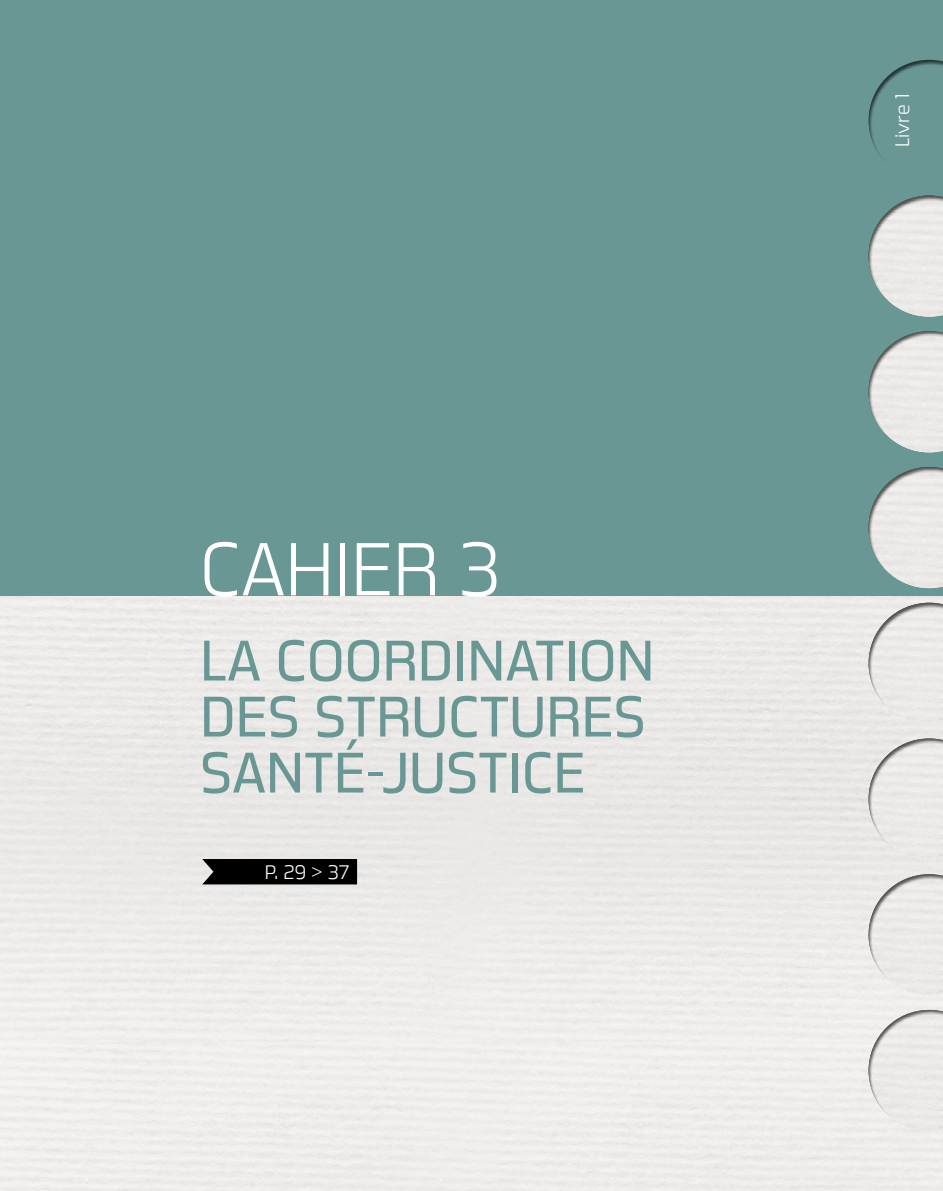
<style>
.page{position:relative;width:943px;height:1191px;background:#fff}
.page>*{position:absolute;margin:0;border:0;box-sizing:border-box;transform-origin:0 0}
._02-Cahier-N{font:73.5px "Great Escape Lt";color:#fff}
._02-Cahier-Titre-A{font:56px/56px "Great Escape Bk";color:#699794}
.TC-Livre-Onglé{font:19.25px "Great Escape Lt";color:#fff}
</style>
<div class="page">
<div style="left:0;top:595px;width:943px;height:596px;background:#ecebea"></div>
<div style="left:0;top:0;width:943px;height:595px;background:#699794"></div>
<div style="left:202px;top:859px;width:155px;height:25px;background:#000"></div>
<div style="left:851px;top:319px;width:92px;height:134px;background:#000;opacity:.65"></div>
<div style="left:851px;top:454px;width:92px;height:135px;background:#000;opacity:.65"></div>
<div style="left:851px;top:589px;width:92px;height:136px;background:#000;opacity:.65"></div>
<div style="left:851px;top:725px;width:92px;height:135px;background:#ebe8e7"></div>
<div style="left:851px;top:860px;width:92px;height:137px;background:#eceae8"></div>
<div style="left:851px;top:997px;width:92px;height:134px;background:#edebe9"></div>
<div style="left:851px;top:183px;width:92px;height:135px;background:#000;opacity:.65"></div>
<p class="_02-Cahier-N" style="left:200px;top:525px;width:302px">CAHIER 3</p>
<p class="_02-Cahier-Titre-A" style="left:200px;top:632px;width:456px">LA COORDINATION<br>DES STRUCTURES<br>SANTÉ-JUSTICE</p>
<p class="TC-Livre-Onglé" style="left:265px;top:861px;width:86px">P. 29 &gt; 37</p>
<p class="TC-Livre-Onglé" style="left:890px;top:147px;width:55px;rotate:-90deg">Livre 1</p>
</div>
